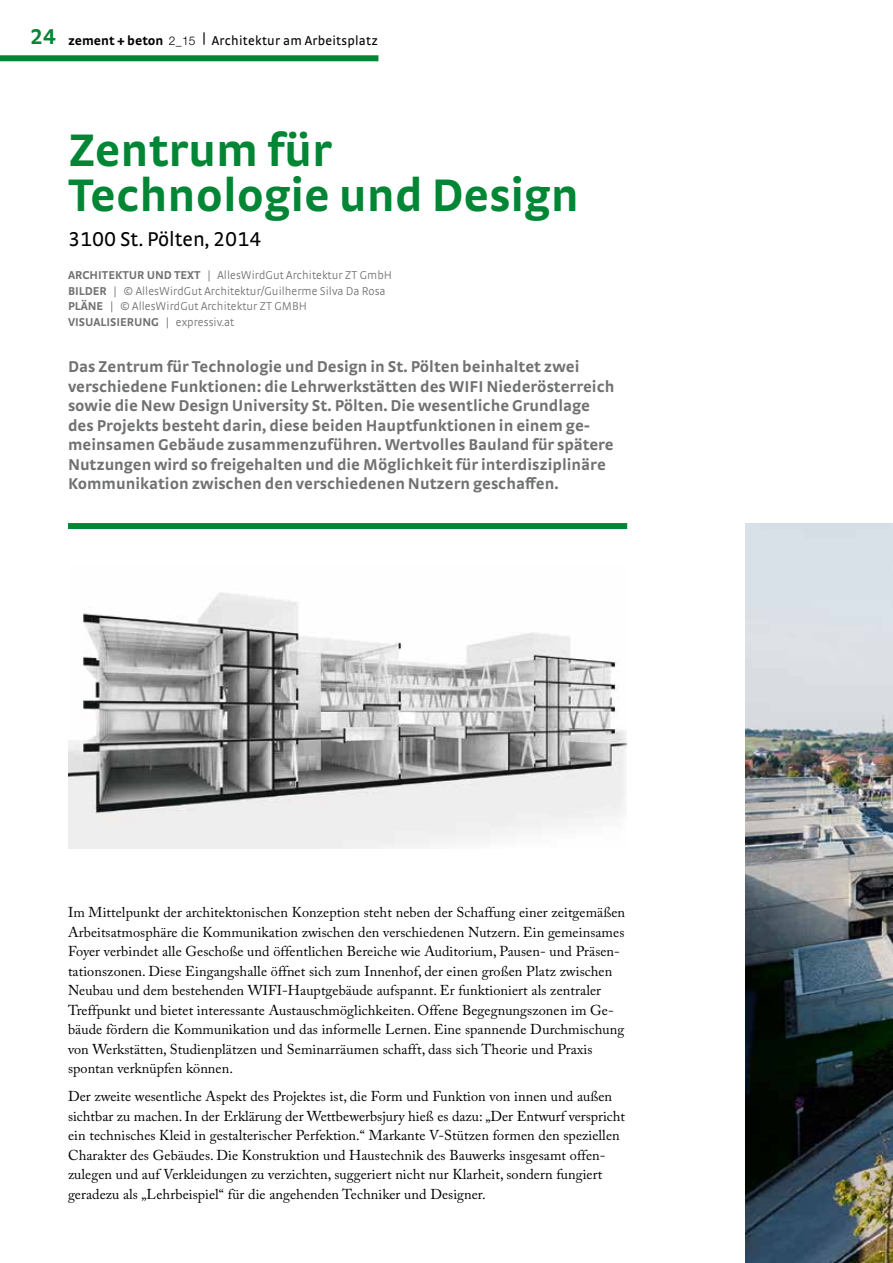
<style>
.page{position:relative;width:893px;height:1263px;background:#fff}
.page>*{position:absolute;margin:0;border:0;box-sizing:border-box;transform-origin:0 0}
.t1{font:700 48px/45px "Strada TF";color:#008634}
.t2{font:700 22.5px "Strada TF";color:#008634}
.t3{font:21px "Strada TF";color:#000}
.t4{font:700 16.5px/19.5px "Strada TF";color:#707172}
.t5{font:14.25px/19.5px "Adobe Caslon Pro";letter-spacing:.005em;color:#000}
.t6{font:13.5px "Strada";letter-spacing:.02em;color:#000}
.t7{font:300 12px/15.8px "Strada TF";letter-spacing:.005em;color:#707172}
.s1{font-weight:700}
.s2{font-family:"Helvetica Neue LT";font-weight:300;font-size:12px}
</style>
<div class="page">
<div style="left:0;top:55px;width:378px;height:6px;background:#008634"></div>
<div style="left:68px;top:523px;width:559px;height:6px;background:#008634"></div>
<img style="left:745px;top:523px;width:148px;height:740px">
<img style="left:68px;top:592px;width:558px;height:256px">
<h2 class="t2" style="left:30px;top:23px;width:27px">24</h2>
<p class="t6" style="left:68px;top:33px;width:311px"><span class="s1">zement + beton</span> <span class="s2">2_15</span> | Architektur am Arbeitsplatz</p>
<h1 class="t1" style="left:68px;top:126px;width:512px">Zentrum für<br>Technologie und Design</h1>
<h3 class="t3" style="left:68px;top:227px;width:195px">3100 St. Pölten, 2014</h3>
<p class="t7" style="left:68px;top:267px;width:325px"><span class="s1">ARCHITEKTUR UND TEXT</span> | AllesWirdGut Architektur ZT GmbH <span class="s1">BILDER</span> | © AllesWirdGut Architektur/Guilherme Silva Da Rosa <span class="s1">PLÄNE</span> | © AllesWirdGut Architektur ZT GMBH <span class="s1">VISUALISIERUNG</span> | expressiv.at</p>
<p class="t4" style="left:68px;top:356px;width:548px">Das Zentrum für Technologie und Design in St. Pölten beinhaltet zwei verschiedene Funktionen: die Lehrwerkstätten des WIFI Niederösterreich sowie die New Design University St. Pölten. Die wesentliche Grundlage des Projekts besteht darin, diese beiden Hauptfunktionen in einem ge&shy;meinsamen Gebäude zusammenzuführen. Wertvolles Bauland für spätere Nutzungen wird so freigehalten und die Möglichkeit für interdisziplinäre Kommunikation zwischen den verschiedenen Nutzern geschaffen.</p>
<p class="t5" style="left:68px;top:903px;width:558px">Im Mittelpunkt der architektonischen Konzeption steht neben der Schaffung einer zeitgemäßen Arbeitsatmosphäre die Kommunikation zwischen den verschiedenen Nutzern. Ein gemeinsames Foyer verbindet alle Geschoße und öffentlichen Bereiche wie Auditorium, Pausen- und Präsen&shy;tationszonen. Diese Eingangshalle öffnet sich zum Innenhof, der einen großen Platz zwischen Neubau und dem bestehenden WIFI-Hauptgebäude aufspannt. Er funktioniert als zentraler Treffpunkt und bietet interessante Austauschmöglichkeiten. Offene Begegnungszonen im Ge&shy;bäude fördern die Kommunikation und das informelle Lernen. Eine spannende Durchmischung von Werkstätten, Studienplätzen und Seminarräumen schafft, dass sich Theorie und Praxis spontan verknüpfen können.</p>
<p class="t5" style="left:68px;top:1086px;width:559px">Der zweite wesentliche Aspekt des Projektes ist, die Form und Funktion von innen und außen sichtbar zu machen. In der Erklärung der Wettbewerbsjury hieß es dazu: „Der Entwurf verspricht ein technisches Kleid in gestalterischer Perfektion.“ Markante V-Stützen formen den speziellen Charakter des Gebäudes. Die Konstruktion und Haustechnik des Bauwerks insgesamt offen&shy;zulegen und auf Verkleidungen zu verzichten, suggeriert nicht nur Klarheit, sondern fungiert geradezu als „Lehrbeispiel“ für die angehenden Techniker und Designer.</p>
</div>
